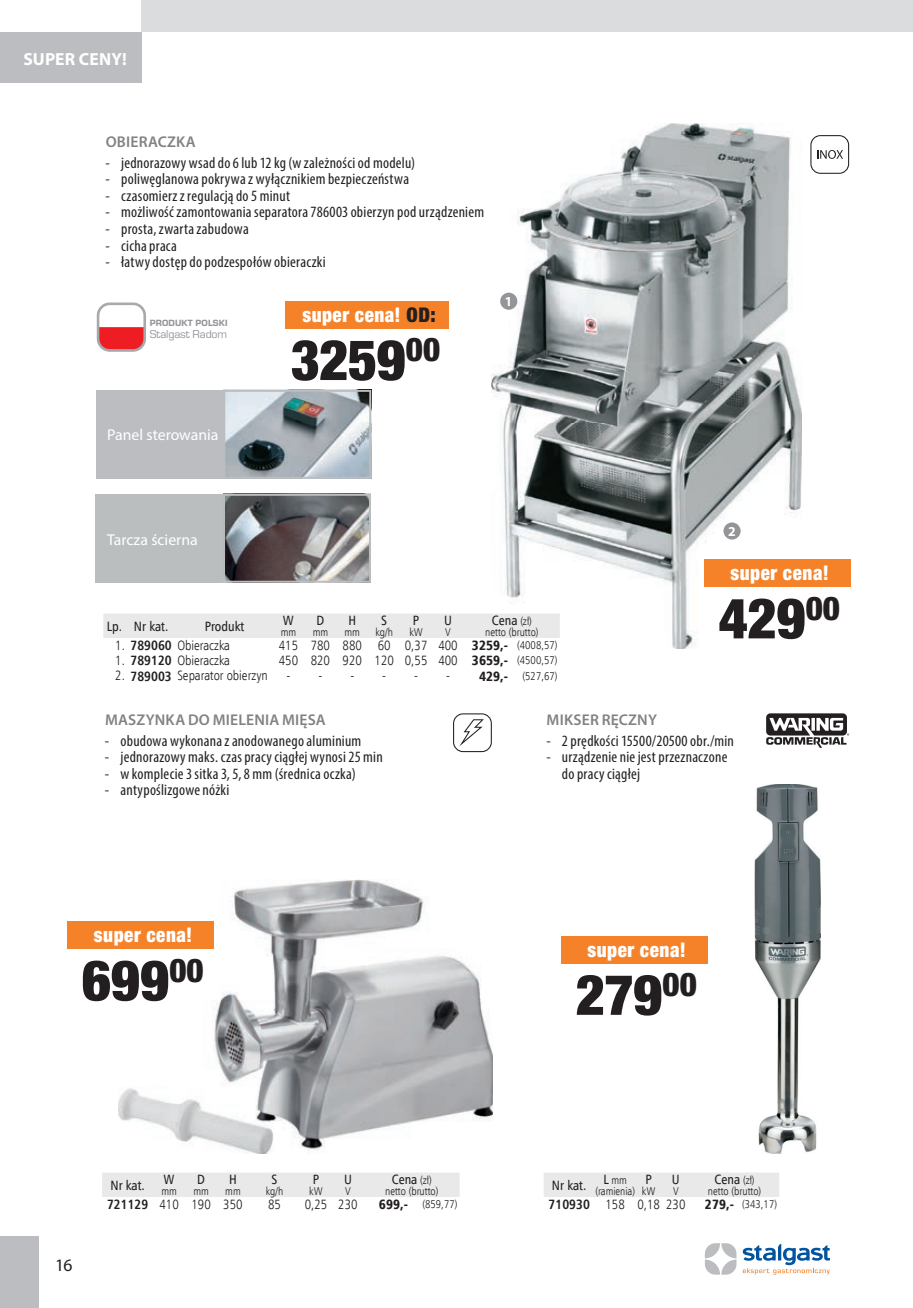
<style>
.page{position:relative;width:913px;height:1308px;background:#fff}
.page>*{position:absolute;margin:0;border:0;box-sizing:border-box;transform-origin:0 0}
.t1{font:900 condensed 56.25px "Helvetica Neue LT Pro";letter-spacing:-.01em;color:#231f20}
.t2{font:900 condensed 20.25px "Helvetica Neue LT Pro";letter-spacing:.03em;color:#fff;scale:.94 1}
.t3{font:700 17.55px "Myriad Pro";letter-spacing:.01em;color:#fff}
.t4{font:17.55px "Myriad Pro";color:#231f20}
.t5{font:condensed 15.75px/16.7px "Myriad Pro";letter-spacing:.015em;color:#231f20}
.t6{font:15.75px "Myriad Pro";color:#fff}
.t7{font:600 15.53px "Myriad Pro";letter-spacing:.015em;color:#808285}
.t8{font:700 13.72px "Myriad Pro";color:#fff}
.t9{font:13.5px "Humnst 777 Lt Cn EU";color:#231f20}
.t10{font:13.5px "Humnst 777 Cn EU";color:#231f20}
.t11{font:11.92px "Eurostile";letter-spacing:-.005em;color:#939598}
.t12{font:11.25px/11.2px "Humnst 777 Lt Cn EU";color:#231f20;text-align:center}
.t13{font:9.45px "Eurostile Hea";letter-spacing:.015em;color:#939598}
.s1{color:#231f20}
.s2{font-family:"Humnst 777 Lt Cn EU";font-size:11.25px}
.s3{font-family:"Humnst 777 Cn EU";font-weight:700}
.s4{font-family:"Humnst 777 Blk Cn EU"}
.s5{font-size:11.25px}
.s6{font-family:"Humnst 777 Blk Cn EU";font-size:13.5px}
.s7{font-family:"Humnst 777 Cn EU";font-size:13.5px}
</style>
<div class="page">
<div style="left:0;top:1236px;width:39px;height:71px;background:#bcbdc0"></div>
<svg style="left:705px;top:1243px;width:31px;height:31px"></svg>
<svg style="left:742px;top:1243px;width:87px;height:31px"></svg>
<img style="left:118px;top:879px;width:374px;height:274px">
<img style="left:754px;top:784px;width:66px;height:369px">
<img style="left:491px;top:123px;width:310px;height:525px">
<svg style="left:223px;top:390px;width:148px;height:89px;background:#9fa8ae"></svg>
<div style="left:96px;top:390px;width:127px;height:88px;background:#bcbdc0"></div>
<svg style="left:223px;top:494px;width:148px;height:88px;background:#797678"></svg>
<div style="left:96px;top:494px;width:127px;height:89px;background:#bbbebe"></div>
<svg style="left:97px;top:304px;width:47px;height:46px"></svg>
<div style="left:98px;top:304px;width:47px;height:46px;border:1px solid #a8a9ad;border-radius:11px"></div>
<div style="left:97px;top:302px;width:49px;height:50px;border:1px solid #a8a9ad;border-radius:12px"></div>
<svg style="left:810px;top:135px;width:38px;height:39px"></svg>
<div style="left:500px;top:293px;width:17px;height:17px;background:#939598;border-radius:50%"></div>
<div style="left:723px;top:522px;width:17px;height:17px;background:#939598;border-radius:50%"></div>
<svg style="left:453px;top:713px;width:38px;height:39px"></svg>
<svg style="left:766px;top:713px;width:82px;height:34px"></svg>
<div style="left:703px;top:559px;width:146px;height:28px;background:#f58229"></div>
<div style="left:560px;top:936px;width:146px;height:27px;background:#f58229"></div>
<div style="left:67px;top:921px;width:146px;height:28px;background:#f58229"></div>
<div style="left:285px;top:301px;width:163px;height:27px;background:#f58229"></div>
<svg style="left:103px;top:613px;width:456px;height:35px"></svg>
<div style="left:102px;top:1173px;width:357px;height:24px;background:#e9e9e9"></div>
<div style="left:544px;top:1173px;width:234px;height:24px;background:#e9e9e9"></div>
<div style="left:141px;top:0;width:771px;height:32px;background:#dbdcde"></div>
<div style="left:0;top:32px;width:141px;height:50px;background:#bcbdc0"></div>
<p class="t3" style="left:23px;top:52px;width:105px">SUPER CENY!</p>
<p class="t7" style="left:106px;top:136px;width:92px">OBIERACZKA</p>
<p class="t5" style="left:105px;top:156px;width:311px">- jednorazowy wsad do 6 lub 12 kg (w zależności od modelu)</p>
<p class="t5" style="left:105px;top:172px;width:305px">- poliwęglanowa pokrywa z wyłącznikiem bezpieczeństwa</p>
<p class="t5" style="left:105px;top:189px;width:186px">- czasomierz z regulacją do 5 minut</p>
<p class="t5" style="left:105px;top:205px;width:380px">- możliwość zamontowania separatora 786003 obierzyn pod urządzeniem</p>
<p class="t5" style="left:105px;top:222px;width:145px">- prosta, zwarta zabudowa</p>
<p class="t5" style="left:105px;top:238px;width:73px">- cicha praca</p>
<p class="t5" style="left:105px;top:255px;width:221px">- łatwy dostęp do podzespołów obieraczki</p>
<p class="t13" style="left:150px;top:320px;width:79px">PRODUKT POLSKI</p>
<p class="t11" style="left:150px;top:330px;width:79px">Stalgast Radom</p>
<p class="t6" style="left:107px;top:429px;width:113px">Panel sterowania</p>
<p class="t2" style="left:302px;top:307px;width:143px">super cena! <span class="s1">OD:</span></p>
<h1 class="t1" style="left:291px;top:339px;width:151px">3259<sup>00</sup></h1>
<p class="t8" style="left:504px;top:296px;width:9px">1</p>
<p class="t6" style="left:107px;top:534px;width:92px">Tarcza ścierna</p>
<p class="t10" style="left:491px;top:612px;width:42px">Cena <span class="s2">(zł)</span></p>
<p class="t12" style="left:485px;top:626px;width:55px">netto (brutto)</p>
<p class="t10" style="left:381px;top:612px;width:7px">S</p>
<p class="t12" style="left:375px;top:626px;width:19px">kg/h</p>
<p class="t10" style="left:283px;top:612px;width:13px">W</p>
<p class="t12" style="left:280px;top:626px;width:17px">mm</p>
<p class="t10" style="left:316px;top:612px;width:9px">D</p>
<p class="t12" style="left:312px;top:626px;width:17px">mm</p>
<p class="t10" style="left:348px;top:612px;width:9px">H</p>
<p class="t12" style="left:344px;top:626px;width:17px">mm</p>
<p class="t10" style="left:413px;top:612px;width:8px">P</p>
<p class="t12" style="left:409px;top:626px;width:15px">kW</p>
<p class="t10" style="left:444px;top:612px;width:9px">U</p>
<p class="t12" style="left:445px;top:626px;width:7px">V</p>
<p class="t10" style="left:107px;top:617px;width:63px">Lp. Nr kat.</p>
<p class="t10" style="left:205px;top:617px;width:41px">Produkt</p>
<p class="t9" style="left:115px;top:637px;width:116px">1. <span class="s3">789060</span> Obieraczka</p>
<p class="t9" style="left:278px;top:637px;width:280px">415 780 880 60 0,37 400 <span class="s4">3259,-</span> <span class="s5">(4008,57)</span></p>
<p class="t9" style="left:115px;top:652px;width:116px">1. <span class="s3">789120</span> Obieraczka</p>
<p class="t9" style="left:278px;top:652px;width:280px">450 820 920 120 0,55 400 <span class="s4">3659,-</span> <span class="s5">(4500,57)</span></p>
<p class="t9" style="left:115px;top:667px;width:154px">2. <span class="s3">789003</span> Separator obierzyn</p>
<p class="t9" style="left:286px;top:667px;width:37px">- -</p>
<p class="t9" style="left:350px;top:667px;width:37px">- -</p>
<p class="t9" style="left:414px;top:667px;width:37px">- -</p>
<p class="t12" style="left:479px;top:670px;width:80px"><span class="s6">429,-</span> (527,67)</p>
<p class="t8" style="left:727px;top:525px;width:9px">2</p>
<p class="t2" style="left:730px;top:565px;width:106px">super cena!</p>
<h1 class="t1" style="left:718px;top:598px;width:123px">429<sup>00</sup></h1>
<p class="t7" style="left:105px;top:714px;width:222px">MASZYNKA DO MIELENIA MIĘSA</p>
<p class="t5" style="left:105px;top:733px;width:258px">- obudowa wykonana z anodowanego aluminium</p>
<p class="t5" style="left:105px;top:750px;width:279px">- jednorazowy maks. czas pracy ciągłej wynosi 25 min</p>
<p class="t5" style="left:105px;top:766px;width:252px">- w komplecie 3 sitka 3, 5, 8 mm (średnica oczka)</p>
<p class="t5" style="left:105px;top:783px;width:126px">- antypoślizgowe nóżki</p>
<p class="t2" style="left:94px;top:927px;width:106px">super cena!</p>
<h1 class="t1" style="left:82px;top:960px;width:123px">699<sup>00</sup></h1>
<p class="t4" style="left:55px;top:1257px;width:19px">16</p>
<p class="t10" style="left:391px;top:1170px;width:42px">Cena <span class="s2">(zł)</span></p>
<p class="t12" style="left:385px;top:1185px;width:55px">netto (brutto)</p>
<p class="t10" style="left:271px;top:1170px;width:7px">S</p>
<p class="t12" style="left:265px;top:1185px;width:19px">kg/h</p>
<p class="t10" style="left:163px;top:1170px;width:13px">W</p>
<p class="t12" style="left:161px;top:1185px;width:17px">mm</p>
<p class="t10" style="left:197px;top:1170px;width:9px">D</p>
<p class="t12" style="left:193px;top:1185px;width:17px">mm</p>
<p class="t10" style="left:229px;top:1170px;width:9px">H</p>
<p class="t12" style="left:225px;top:1185px;width:17px">mm</p>
<p class="t10" style="left:313px;top:1170px;width:8px">P</p>
<p class="t12" style="left:309px;top:1185px;width:15px">kW</p>
<p class="t10" style="left:344px;top:1170px;width:9px">U</p>
<p class="t12" style="left:345px;top:1185px;width:7px">V</p>
<p class="t10" style="left:110px;top:1176px;width:36px">Nr kat.</p>
<p class="t9" style="left:107px;top:1196px;width:137px"><span class="s3">721129</span> 410 190 350</p>
<p class="t9" style="left:268px;top:1196px;width:14px">85</p>
<p class="t9" style="left:304px;top:1196px;width:54px">0,25 230</p>
<p class="t12" style="left:379px;top:1198px;width:80px"><span class="s6">699,-</span> (859,77)</p>
<p class="t7" style="left:546px;top:714px;width:112px">MIKSER RĘCZNY</p>
<p class="t5" style="left:546px;top:733px;width:189px">- 2 prędkości 15500/20500 obr./min</p>
<p class="t5" style="left:561px;top:750px;width:167px;text-indent:-16px">- urządzenie nie jest przeznaczone do pracy ciągłej</p>
<p class="t2" style="left:587px;top:942px;width:106px">super cena!</p>
<h1 class="t1" style="left:575px;top:974px;width:122px">279<sup>00</sup></h1>
<p class="t10" style="left:551px;top:1176px;width:36px">Nr kat.</p>
<p class="t12" style="left:595px;top:1174px;width:41px"><span class="s7">L</span> mm (ramienia)</p>
<p class="t10" style="left:645px;top:1170px;width:8px">P</p>
<p class="t12" style="left:641px;top:1185px;width:15px">kW</p>
<p class="t10" style="left:671px;top:1170px;width:9px">U</p>
<p class="t12" style="left:672px;top:1185px;width:7px">V</p>
<p class="t10" style="left:714px;top:1170px;width:42px">Cena <span class="s2">(zł)</span></p>
<p class="t12" style="left:707px;top:1185px;width:55px">netto (brutto)</p>
<p class="t9" style="left:548px;top:1196px;width:138px"><span class="s3">710930</span> 158 0,18 230</p>
<p class="t12" style="left:704px;top:1198px;width:74px"><span class="s6">279,-</span> (343,17)</p>
</div>
